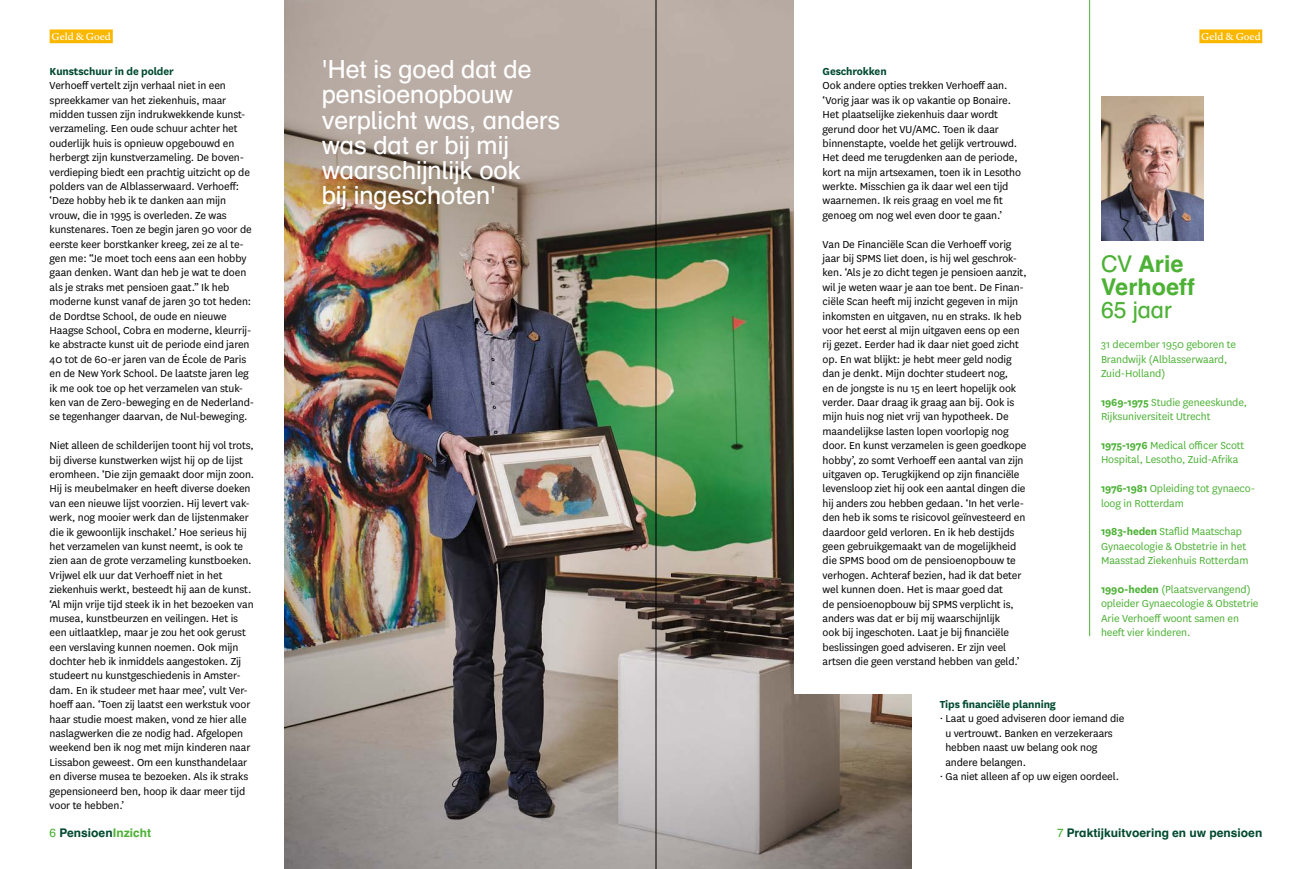
<style>
.page{position:relative;width:1312px;height:869px;background:#fff}
.page>*{position:absolute;margin:0;border:0;box-sizing:border-box;transform-origin:0 0}
.t1{font:25px/25px "Schulbuch Nord OT";color:#fff}
.t2{font:700 23px/23px "Schulbuch Nord OT";color:#4db136}
.t3{font:23px "Schulbuch Nord OT";color:#4db136}
.t4{font:11.88px/14.4px "National";letter-spacing:-.01em;color:#000}
.t5{font:11.88px/14.4px "National";letter-spacing:-.01em;color:#4db136}
.t6{font:700 11.88px "National";letter-spacing:-.01em;color:#004a2f}
.t7{font:700 11.88px "Schulbuch Nord OT";color:#004a2f}
.t8{font:10px "Antwerp";color:#fff}
.s1{font-weight:400}
.s2{font-weight:700}
.s3{font-weight:400;color:#4db136}
.s4{color:#4db136}
</style>
<div class="page">
<img style="left:284px;top:0;width:627px;height:868px">
<div style="left:794px;top:0;width:262px;height:693px;background:#fff"></div>
<hr style="left:1089px;top:0;width:1px;height:635px;background:#4db136">
<img style="left:1101px;top:96px;width:102px;height:144px">
<hr style="left:655px;top:0;width:1px;height:868px;background:#000">
<div style="left:1199px;top:29px;width:62px;height:14px;background:#fab700"></div>
<div style="left:50px;top:29px;width:63px;height:14px;background:#fab700"></div>
<p class="t8" style="left:52px;top:30px;width:61px">Geld &amp; Goed</p>
<p class="t8" style="left:1200px;top:30px;width:61px">Geld &amp; Goed</p>
<p class="t6" style="left:50px;top:63px;width:125px">Kunstschuur in de polder</p>
<p class="t4" style="left:50px;top:78px;width:206px">Verhoeff vertelt zijn verhaal niet in een spreekkamer van het ziekenhuis, maar midden tussen zijn indrukwekkende kunst&shy;verzameling. Een oude schuur achter het ouderlijk huis is opnieuw opgebouwd en herbergt zijn kunstverzameling. De boven&shy;verdieping biedt een prachtig uitzicht op de polders van de Alblasserwaard. Verhoeff: ‘Deze hobby heb ik te danken aan mijn vrouw, die in 1995 is overleden. Ze was kunstenares. Toen ze begin jaren 90 voor de eerste keer borstkanker kreeg, zei ze al te&shy;gen me: “Je moet toch eens aan een hobby gaan denken. Want dan heb je wat te doen als je straks met pensioen gaat.” Ik heb moderne kunst vanaf de jaren 30 tot heden: de Dordtse School, de oude en nieuwe Haagse School, Cobra en moderne, kleurrij&shy;ke abstracte kunst uit de periode eind jaren 40 tot de 60-er jaren van de École de Paris en de New York School. De laatste jaren leg ik me ook toe op het verzamelen van stuk&shy;ken van de Zero-beweging en de Nederland&shy;se tegenhanger daarvan, de Nul-beweging.</p>
<p class="t4" style="left:50px;top:437px;width:206px">Niet alleen de schilderijen toont hij vol trots, bij diverse kunstwerken wijst hij op de lijst eromheen. ‘Die zijn gemaakt door mijn zoon.<br>Hij is meubelmaker en heeft diverse doeken van een nieuwe lijst voorzien. Hij levert vak&shy;werk, nog mooier werk dan de lijstenmaker die ik gewoonlijk inschakel.’ Hoe serieus hij het verzamelen van kunst neemt, is ook te zien aan de grote verzameling kunstboeken.<br>Vrijwel elk uur dat Verhoeff niet in het ziekenhuis werkt, besteedt hij aan de kunst. ‘Al mijn vrije tijd steek ik in het bezoeken van musea, kunstbeurzen en veilingen. Het is een uitlaatklep, maar je zou het ook gerust een verslaving kunnen noemen. Ook mijn dochter heb ik inmiddels aangestoken. Zij studeert nu kunstgeschiedenis in Amster&shy;dam. En ik studeer met haar mee’, vult Ver&shy;hoeff aan. ‘Toen zij laatst een werkstuk voor haar studie moest maken, vond ze hier alle naslagwerken die ze nodig had. Afgelopen weekend ben ik nog met mijn kinderen naar Lissabon geweest. Om een kunsthandelaar en diverse musea te bezoeken. Als ik straks gepensioneerd ben, hoop ik daar meer tijd voor te hebben.’</p>
<h1 class="t1" style="left:322px;top:58px;width:240px">'Het is goed dat de pensioenopbouw verplicht was, anders was dat er bij mij waarschijnlijk ook<br>bij ingeschoten'</h1>
<p class="t6" style="left:822px;top:63px;width:65px">Geschrokken</p>
<p class="t4" style="left:822px;top:78px;width:200px">Ook andere opties trekken Verhoeff aan. ‘Vorig jaar was ik op vakantie op Bonaire.<br>Het plaatselijke ziekenhuis daar wordt gerund door het VU/AMC. Toen ik daar binnenstapte, voelde het gelijk vertrouwd.<br>Het deed me terugdenken aan de periode, kort na mijn artsexamen, toen ik in Lesotho werkte. Misschien ga ik daar wel een tijd waarnemen. Ik reis graag en voel me fit genoeg om nog wel even door te gaan.’</p>
<p class="t4" style="left:822px;top:236px;width:206px">Van De Financiële Scan die Verhoeff vorig jaar bij SPMS liet doen, is hij wel geschrok&shy;ken. ‘Als je zo dicht tegen je pensioen aanzit, wil je weten waar je aan toe bent. De Finan&shy;ciële Scan heeft mij inzicht gegeven in mijn inkomsten en uitgaven, nu en straks. Ik heb voor het eerst al mijn uitgaven eens op een rij gezet. Eerder had ik daar niet goed zicht op. En wat blijkt: je hebt meer geld nodig dan je denkt. Mijn dochter studeert nog,<br>en de jongste is nu 15 en leert hopelijk ook verder. Daar draag ik graag aan bij. Ook is mijn huis nog niet vrij van hypotheek. De maandelijkse lasten lopen voorlopig nog door. En kunst verzamelen is geen goedkope hobby’, zo somt Verhoeff een aantal van zijn uitgaven op. Terugkijkend op zijn financiële levensloop ziet hij ook een aantal dingen die hij anders zou hebben gedaan. ‘In het verle&shy;den heb ik soms te risicovol geïnvesteerd en daardoor geld verloren. En ik heb destijds geen gebruikgemaakt van de mogelijkheid die SPMS bood om de pensioenopbouw te verhogen. Achteraf bezien, had ik dat beter wel kunnen doen. Het is maar goed dat<br>de pensioenopbouw bij SPMS verplicht is, anders was dat er bij mij waarschijnlijk<br>ook bij ingeschoten. Laat je bij financiële beslissingen goed adviseren. Er zijn veel artsen die geen verstand hebben van geld.’</p>
<h2 class="t2" style="left:1100px;top:253px;width:95px"><span class="s1">CV</span> Arie<br>Verhoeff</h2>
<h2 class="t3" style="left:1100px;top:295px;width:72px">65 jaar</h2>
<p class="t5" style="left:1100px;top:337px;width:136px">31 december 1950 geboren te<br>Brandwijk (Alblasserwaard,<br>Zuid-Holland)</p>
<p class="t5" style="left:1100px;top:394px;width:148px"><span class="s2">1969-1975</span> Studie geneeskunde,<br>Rijksuniversiteit Utrecht</p>
<p class="t5" style="left:1100px;top:437px;width:145px"><span class="s2">1975-1976</span> Medical officer Scott<br>Hospital, Lesotho, Zuid-Afrika</p>
<p class="t5" style="left:1100px;top:480px;width:155px"><span class="s2">1976-1981</span> Opleiding tot gynaeco&shy;loog in Rotterdam</p>
<p class="t5" style="left:1100px;top:524px;width:149px"><span class="s2">1983-heden</span> Staflid Maatschap<br>Gynaecologie &amp; Obstetrie in het<br>Maasstad Ziekenhuis Rotterdam</p>
<p class="t5" style="left:1100px;top:581px;width:159px"><span class="s2">1990-heden</span> (Plaatsvervangend) opleider Gynaecologie &amp; Obstetrie<br>Arie Verhoeff woont samen en heeft vier kinderen.</p>
<p class="t6" style="left:939px;top:695px;width:118px">Tips financiële planning</p>
<p class="t4" style="left:939px;top:710px;width:186px">· Laat u goed adviseren door iemand die</p>
<p class="t4" style="left:945px;top:725px;width:169px">u vertrouwt. Banken en verzekeraars</p>
<p class="t4" style="left:945px;top:739px;width:154px">hebben naast uw belang ook nog</p>
<p class="t4" style="left:945px;top:753px;width:82px">andere belangen.</p>
<p class="t4" style="left:939px;top:768px;width:181px">· Ga niet alleen af op uw eigen oordeel.</p>
<p class="t7" style="left:50px;top:824px;width:103px"><span class="s3">6</span> Pensioen<span class="s4">Inzicht</span></p>
<p class="t7" style="left:1056px;top:824px;width:207px"><span class="s3">7</span> Praktijkuitvoering en uw pensioen</p>
</div>
